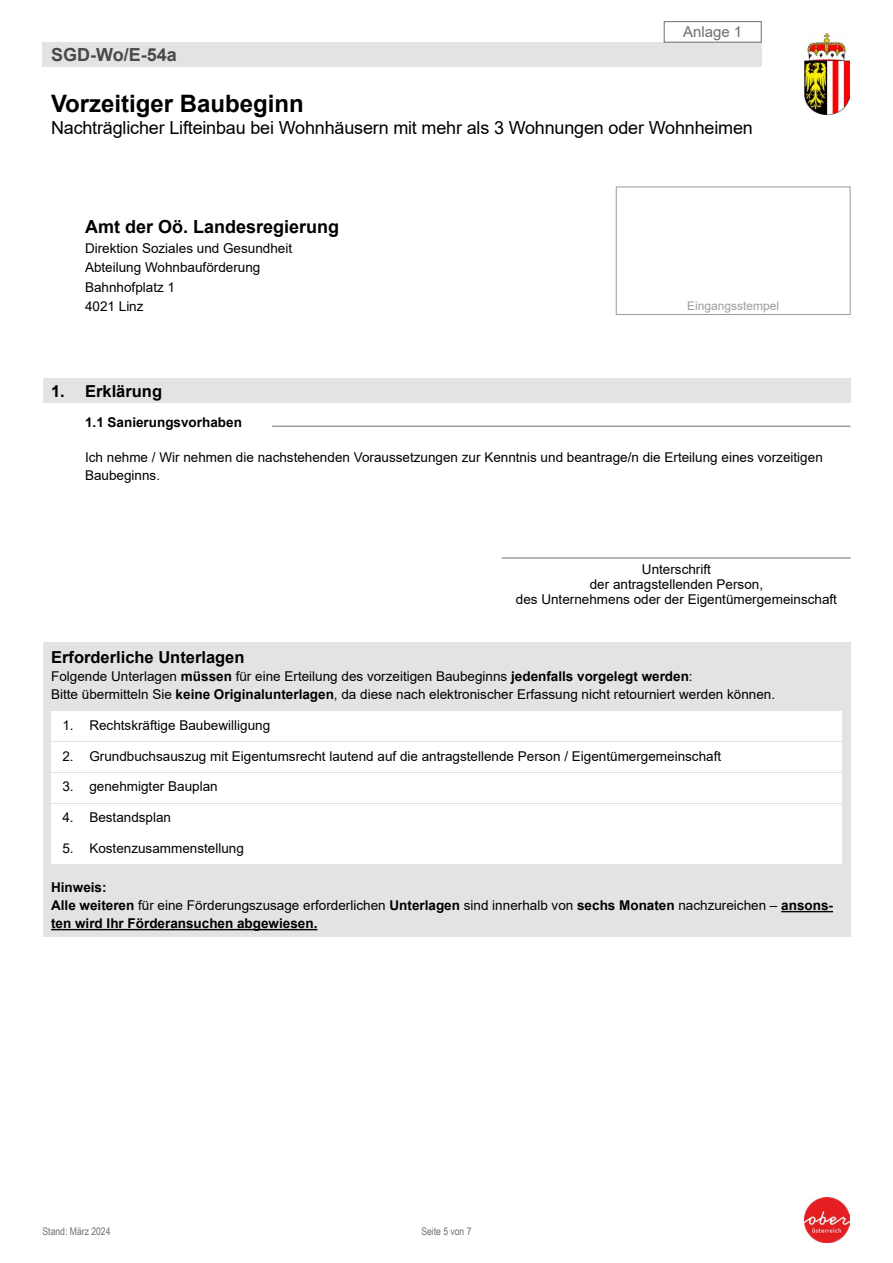
<style>
.page{position:relative;width:893px;height:1263px;background:#fff}
.page>*{position:absolute;margin:0;border:0;box-sizing:border-box;transform-origin:0 0}
.Formularkopf_H1_Formulartitel{font:700 24px "Arial";color:#000}
.Formularkopf_H1_Formulartitel-2{font:18px "Arial";letter-spacing:-.01em;color:#000}
.Formularkopf_P_Adresse{font:700 18px "Arial";color:#000}
.Formularkopf_P_Formularnummer{font:700 18px "Arial";color:#494948}
.Formularabschnitt_H2{font:700 16.5px "Arial";color:#000}
.Anlagen_P_Anlage_XY{font:15px "Arial";color:#6f6f6e}
.Formular_Abschluss_P_Text_-_OHNE_Grundli{font:13.5px/18px "Arial";color:#000}
.Formular_Abschluss_P_Text_-_OHNE_Grundli-2{font:700 13.5px/18px "Arial";color:#000}
.Formularabschnitt_P_Datum_Unterschrift{font:13.5px/15px "Arial";color:#000;text-align:center}
.Formularkopf_P_Adresse-2{font:13.5px/19.5px "Arial";color:#000}
.Formularabschnitt_P_Text{font:700 13.5px "Arial";color:#000}
.t1{font:12px "Arial";color:#9c9d9d}
.Formularkopf_P_Aktueller_Stand{font:10.5px "Arial Narrow";color:#6f6f6e}
.s1{font-weight:700}
.s2{font-weight:400}
</style>
<div class="page">
<div style="left:616px;top:187px;width:234px;height:128px;border:1px solid #9c9d9d"></div>
<div style="left:43px;top:43px;width:719px;height:24px;background:#e3e3e3"></div>
<div style="left:43px;top:379px;width:807px;height:24px;background:#e3e3e3"></div>
<hr style="left:272px;top:426px;width:578px;height:1px;background:#6f6f6e">
<hr style="left:502px;top:558px;width:349px;height:1px;background:#6f6f6e">
<div style="left:43px;top:643px;width:807px;height:294px;background:#e3e3e3"></div>
<div style="left:51px;top:711px;width:791px;height:30px;background:#fff"></div>
<div style="left:51px;top:742px;width:791px;height:30px;background:#fff"></div>
<div style="left:51px;top:773px;width:791px;height:30px;background:#fff"></div>
<div style="left:51px;top:804px;width:791px;height:29px;background:#fff"></div>
<div style="left:51px;top:834px;width:791px;height:30px;background:#fff"></div>
<hr style="left:781px;top:911px;width:52px;height:1px;background:#000">
<hr style="left:51px;top:929px;width:266px;height:1px;background:#000">
<div style="left:664px;top:21px;width:98px;height:22px;border:1px solid #6f6f6e"></div>
<img style="left:805px;top:34px;width:45px;height:81px">
<img style="left:805px;top:1198px;width:45px;height:45px">
<p class="Formularkopf_P_Formularnummer" style="left:51px;top:42px;width:127px">SGD-Wo/E-54a</p>
<p class="Anlagen_P_Anlage_XY" style="left:683px;top:22px;width:61px">Anlage 1</p>
<h1 class="Formularkopf_H1_Formulartitel" style="left:51px;top:87px;width:254px">Vorzeitiger Baubeginn</h1>
<h1 class="Formularkopf_H1_Formulartitel-2" style="left:51px;top:115px;width:703px">Nachträglicher Lifteinbau bei Wohnhäusern mit mehr als 3 Wohnungen oder Wohnheimen</h1>
<p class="Formularkopf_P_Adresse" style="left:85px;top:214px;width:256px">Amt der Oö. Landesregierung</p>
<p class="Formularkopf_P_Adresse-2" style="left:85px;top:238px;width:209px">Direktion Soziales und Gesundheit<br>Abteilung Wohnbauförderung<br>Bahnhofplatz 1<br>4021 Linz</p>
<p class="t1" style="left:687px;top:297px;width:94px">Eingangsstempel</p>
<h2 class="Formularabschnitt_H2" style="left:51px;top:379px;width:113px">1. Erklärung</h2>
<p class="Formularabschnitt_P_Text" style="left:85px;top:412px;width:158px">1.1 Sanierungsvorhaben</p>
<p class="Formular_Abschluss_P_Text_-_OHNE_Grundli" style="left:85px;top:448px;width:739px">Ich nehme / Wir nehmen die nachstehenden Voraussetzungen zur Kenntnis und beantrage/n die Erteilung eines vorzeitigen<br>Baubeginns.</p>
<p class="Formularabschnitt_P_Datum_Unterschrift" style="left:516px;top:562px;width:323px">Unterschrift<br>der antragstellenden Person,<br>des Unternehmens oder der Eigentümergemeinschaft</p>
<h2 class="Formularabschnitt_H2" style="left:51px;top:646px;width:195px">Erforderliche Unterlagen</h2>
<p class="Formular_Abschluss_P_Text_-_OHNE_Grundli" style="left:51px;top:667px;width:726px">Folgende Unterlagen <span class="s1">müssen</span> für eine Erteilung des vorzeitigen Baubeginns <span class="s1">jedenfalls vorgelegt werden</span>:<br>Bitte übermitteln Sie <span class="s1">keine Originalunterlagen</span>, da diese nach elektronischer Erfassung nicht retourniert werden können.</p>
<p class="Formular_Abschluss_P_Text_-_OHNE_Grundli" style="left:62px;top:716px;width:209px">1. Rechtskräftige Baubewilligung</p>
<p class="Formular_Abschluss_P_Text_-_OHNE_Grundli" style="left:62px;top:747px;width:660px">2. Grundbuchsauszug mit Eigentumsrecht lautend auf die antragstellende Person / Eigentümergemeinschaft</p>
<p class="Formular_Abschluss_P_Text_-_OHNE_Grundli" style="left:62px;top:777px;width:157px">3. genehmigter Bauplan</p>
<p class="Formular_Abschluss_P_Text_-_OHNE_Grundli" style="left:62px;top:808px;width:110px">4. Bestandsplan</p>
<p class="Formular_Abschluss_P_Text_-_OHNE_Grundli" style="left:62px;top:839px;width:183px">5. Kostenzusammenstellung</p>
<p class="Formular_Abschluss_P_Text_-_OHNE_Grundli-2" style="left:51px;top:878px;width:783px">Hinweis:<br>Alle weiteren <span class="s2">für eine Förderungszusage erforderlichen</span> Unterlagen <span class="s2">sind innerhalb von</span> sechs Monaten <span class="s2">nachzureichen –</span> ansons&shy;ten wird Ihr Förderansuchen abgewiesen.</p>
<p class="Formularkopf_P_Aktueller_Stand" style="left:43px;top:1223px;width:69px">Stand: März 2024</p>
<p class="Formularkopf_P_Aktueller_Stand" style="left:421px;top:1223px;width:52px">Seite 5 von 7</p>
</div>
